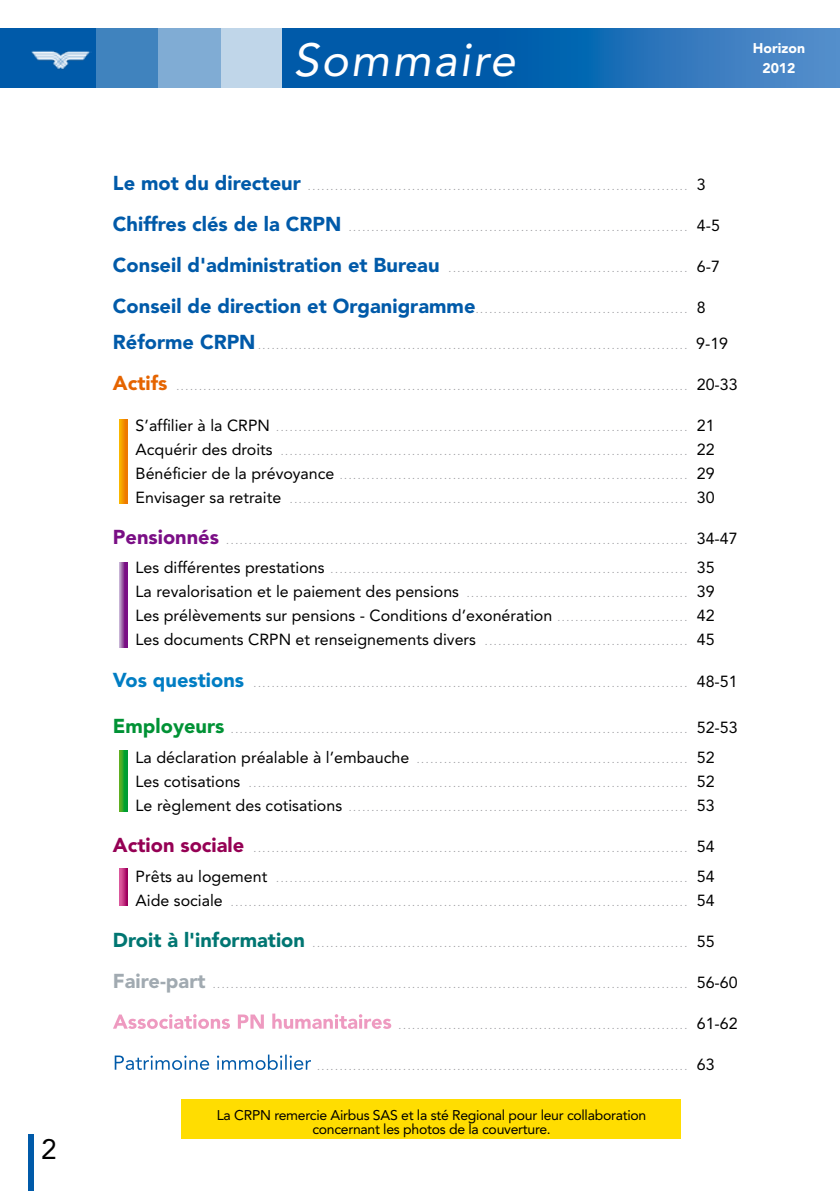
<style>
.page{position:relative;width:840px;height:1191px;background:#fff}
.page>*{position:absolute;margin:0;border:0;box-sizing:border-box;transform-origin:0 0}
.t1{font:italic 46px "Avenir";letter-spacing:.045em;color:#fff}
.t2{font:28px "Avenir";color:#000}
.t3{font:16px "Avenir";color:#000}
.t4{font:14px/14px "Avenir";letter-spacing:-.02em;color:#000;text-align:center}
.t5{font:900 14px "Avenir";color:#fff}
.t6{font:italic 10px "Avenir";color:#98989c}
.s1{font-weight:900;font-style:normal;font-size:20px;color:#005aa9}
.s2{font-style:normal;font-size:16px;color:#000}
.s3{font-weight:900;font-style:normal;font-size:20px;color:#e56400}
.s4{font-weight:900;font-style:normal;font-size:20px;color:#7a0e85}
.s5{font-style:italic;font-size:10px;color:#98989c}
.s6{font-weight:900;font-style:normal;font-size:20px;color:#007dc3}
.s7{font-weight:900;font-style:normal;font-size:20px;color:#009235}
.s8{font-weight:900;font-style:normal;font-size:20px;color:#950054}
.s9{font-weight:900;font-style:normal;font-size:20px;color:#007672}
.s10{font-weight:900;font-style:normal;font-size:20px;color:#a1aab1}
.s11{font-weight:900;font-style:normal;font-size:20px;color:#fff}
.s12{font-style:normal;font-size:20px;color:#fff}
</style>
<div class="page">
<div style="left:181px;top:1099px;width:499px;height:39px;background:#ffdd01"></div>
<svg style="left:119px;top:419px;width:8px;height:85px"></svg>
<svg style="left:119px;top:562px;width:8px;height:85px"></svg>
<svg style="left:119px;top:750px;width:8px;height:61px"></svg>
<svg style="left:119px;top:869px;width:8px;height:36px"></svg>
<svg style="left:284px;top:28px;width:555px;height:60px;background:#196ab4"></svg>
<div style="left:0;top:28px;width:95px;height:60px;background:#005aa9"></div>
<div style="left:95px;top:28px;width:63px;height:60px;background:#4083be"></div>
<div style="left:158px;top:28px;width:63px;height:60px;background:#80acd4"></div>
<div style="left:221px;top:28px;width:63px;height:60px;background:#c0d6e9"></div>
<img style="left:31px;top:50px;width:59px;height:20px">
<div style="left:28px;top:1134px;width:6px;height:57px;background:#005aa9"></div>
<h2 class="t2" style="left:41px;top:1133px;width:17px">2</h2>
<h1 class="t1" style="left:293px;top:33px;width:223px">Sommaire</h1>
<h3 class="t5" style="left:752px;top:40px;width:54px">Horizon</h3>
<h3 class="t5" style="left:762px;top:60px;width:35px">2012</h3>
<p class="t6" style="left:113px;top:180px;width:594px"><span class="s1">Le mot du directeur</span> ..................................................................................... <span class="s2">3</span></p>
<p class="t6" style="left:113px;top:221px;width:608px"><span class="s1">Chiffres clés de la CRPN</span> ............................................................................ <span class="s2">4-5</span></p>
<p class="t6" style="left:113px;top:262px;width:608px"><span class="s1">Conseil d'administration et Bureau</span> ...................................................... <span class="s2">6-7</span></p>
<p class="t6" style="left:113px;top:303px;width:594px"><span class="s1">Conseil de direction et Organigramme</span>................................................ <span class="s2">8</span></p>
<p class="t6" style="left:113px;top:339px;width:616px"><span class="s1">Réforme CRPN</span>................................................................................................ <span class="s2">9-19</span></p>
<p class="t6" style="left:113px;top:380px;width:626px"><span class="s3">Actifs</span> .................................................................................................................. <span class="s2">20-33</span></p>
<p class="t6" style="left:135px;top:421px;width:580px"><span class="s2">S’affilier à la CRPN</span> ............................................................................................ <span class="s2">21</span></p>
<p class="t6" style="left:135px;top:445px;width:580px"><span class="s2">Acquérir des droits</span> ........................................................................................... <span class="s2">22</span></p>
<p class="t6" style="left:135px;top:469px;width:580px"><span class="s2">Bénéficier de la prévoyance</span> .............................................................................. <span class="s2">29</span></p>
<p class="t6" style="left:135px;top:493px;width:580px"><span class="s2">Envisager sa retraite</span> ......................................................................................... <span class="s2">30</span></p>
<p class="t6" style="left:113px;top:534px;width:626px"><span class="s4">Pensionnés</span> ....................................................................................................... <span class="s2">34-47</span></p>
<p class="t6" style="left:135px;top:564px;width:580px"><span class="s2">Les différentes prestations</span> ................................................................................ <span class="s2">35</span></p>
<p class="t6" style="left:135px;top:588px;width:580px"><span class="s2">La revalorisation et le paiement des pensions</span> .................................................. <span class="s2">39</span></p>
<h3 class="t3" style="left:135px;top:606px;width:580px">Les prélèvements sur pensions - Conditions d’exonération <span class="s5">.. . . . . . . . . . . . . . . . . . . . . . . . . . . . .</span> 42</h3>
<p class="t6" style="left:135px;top:636px;width:580px"><span class="s2">Les documents CRPN et renseignements divers</span> .............................................. <span class="s2">45</span></p>
<p class="t6" style="left:113px;top:677px;width:626px"><span class="s6">Vos questions</span> ................................................................................................. <span class="s2">48-51</span></p>
<p class="t6" style="left:113px;top:724px;width:626px"><span class="s7">Employeurs</span> ...................................................................................................... <span class="s2">52-53</span></p>
<p class="t6" style="left:135px;top:753px;width:580px"><span class="s2">La déclaration préalable à l’embauche</span> ............................................................. <span class="s2">52</span></p>
<p class="t6" style="left:135px;top:777px;width:580px"><span class="s2">Les cotisations</span> .................................................................................................. <span class="s2">52</span></p>
<p class="t6" style="left:135px;top:801px;width:580px"><span class="s2">Le règlement des cotisations</span> ............................................................................ <span class="s2">53</span></p>
<p class="t6" style="left:113px;top:842px;width:603px"><span class="s8">Action sociale</span> ................................................................................................. <span class="s2">54</span></p>
<p class="t6" style="left:135px;top:872px;width:580px"><span class="s2">Prêts au logement</span> ............................................................................................ <span class="s2">54</span></p>
<p class="t6" style="left:135px;top:896px;width:580px"><span class="s2">Aide sociale</span> ...................................................................................................... <span class="s2">54</span></p>
<p class="t6" style="left:113px;top:937px;width:603px"><span class="s9">Droit à l'information</span> .................................................................................... <span class="s2">55</span></p>
<p class="t6" style="left:113px;top:978px;width:626px"><span class="s10">Faire-part</span> .......................................................................................................... <span class="s2">56-60</span></p>
<p class="t6" style="left:113px;top:1019px;width:626px"><span class="s11">Associations PN humanitaires</span> ................................................................. <span class="s2">61-62</span></p>
<p class="t6" style="left:113px;top:1060px;width:603px"><span class="s12">Patrimoine immobilier</span> ................................................................................... <span class="s2">63</span></p>
<h3 class="t4" style="left:217px;top:1107px;width:430px">La CRPN remercie Airbus SAS et la sté Regional pour leur collaboration concernant les photos de la couverture.</h3>
</div>
